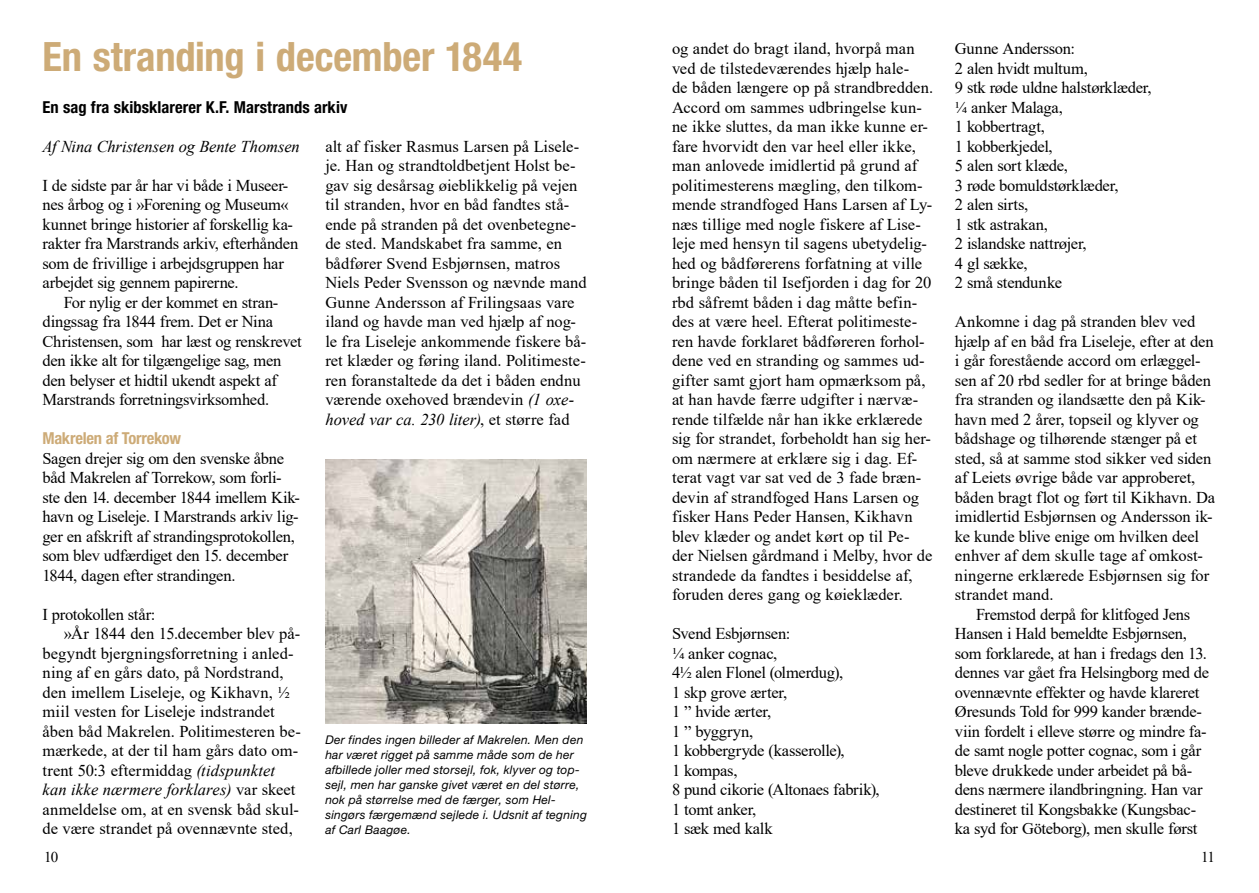
<style>
.page{position:relative;width:1259px;height:893px;background:#fff}
.page>*{position:absolute;margin:0;border:0;box-sizing:border-box;transform-origin:0 0}
.t1{font:700 condensed 40.5px "Helvetica Neue LT Std";letter-spacing:-.005em;color:#cdab77}
.t2{font:16.5px/19.5px "Times New Roman";letter-spacing:-.005em;color:#000}
.t3{font:italic 16.5px "Times New Roman";color:#000}
.t4{font:700 condensed 16.5px "Helvetica Neue LT Std";letter-spacing:.005em;color:#000}
.t5{font:700 condensed 16.5px "Helvetica Neue LT Std";letter-spacing:-.02em;color:#cdab77}
.t6{font:15px "Times New Roman";color:#000}
.t7{font:italic 12px/15px "Helvetica Neue LT Std";letter-spacing:.02em;color:#000}
.s1{font-style:italic}
.s2{font-style:normal}
</style>
<div class="page">
<img style="left:325px;top:460px;width:262px;height:263px">
<h1 class="t1" style="left:43px;top:33px;width:481px">En stranding i december 1844</h1>
<p class="t4" style="left:43px;top:97px;width:306px">En sag fra skibsklarerer K.F. Marstrands arkiv</p>
<p class="t3" style="left:43px;top:135px;width:259px">Af Nina Christensen og Bente Thomsen</p>
<p class="t2" style="left:43px;top:175px;width:257px">I de sidste par år har vi både i Museer&shy;nes årbog og i »Forening og Museum« kunnet bringe historier af forskellig ka&shy;rakter fra Marstrands arkiv, efterhånden som de frivillige i arbejdsgruppen har arbejdet sig gennem papirerne.</p>
<p class="t2" style="left:43px;top:292px;width:261px;text-indent:21px">For nylig er der kommet en stran&shy;dingssag fra 1844 frem. Det er Nina Christensen, som har læst og renskrevet den ikke alt for tilgængelige sag, men den belyser et hidtil ukendt aspekt af Marstrands forretningsvirksomhed.</p>
<p class="t5" style="left:43px;top:428px;width:140px">Makrelen af Torrekow</p>
<p class="t2" style="left:43px;top:448px;width:259px">Sagen drejer sig om den svenske åbne båd Makrelen af Torrekow, som forli&shy;ste den 14. december 1844 imellem Kik&shy;havn og Liseleje. I Marstrands arkiv lig&shy;ger en afskrift af strandingsprotokollen, som blev udfærdiget den 15. december 1844, dagen efter strandingen.</p>
<p class="t2" style="left:43px;top:604px;width:115px">I protokollen står:</p>
<p class="t2" style="left:64px;top:623px;width:238px">»År 1844 den 15.december blev på-</p>
<p class="t2" style="left:43px;top:643px;width:252px">begyndt bjergningsforretning i anled-</p>
<p class="t2" style="left:43px;top:662px;width:243px">ning af en gårs dato, på Nordstrand,</p>
<p class="t2" style="left:43px;top:682px;width:249px">den imellem Liseleje, og Kikhavn, ½</p>
<p class="t2" style="left:43px;top:701px;width:234px">miil vesten for Liseleje indstrandet</p>
<p class="t2" style="left:43px;top:721px;width:260px">åben båd Makrelen. Politimesteren be-</p>
<p class="t2" style="left:43px;top:740px;width:257px">mærkede, at der til ham gårs dato om-</p>
<p class="t2" style="left:43px;top:760px;width:234px">trent 50:3 eftermiddag <span class="s1">(tidspunktet</span></p>
<p class="t3" style="left:43px;top:778px;width:254px">kan ikke nærmere forklares) <span class="s2">var skeet</span></p>
<p class="t2" style="left:43px;top:799px;width:258px">anmeldelse om, at en svensk båd skul-</p>
<p class="t2" style="left:43px;top:818px;width:252px">de være strandet på ovennævnte sted,</p>
<p class="t2" style="left:325px;top:136px;width:263px">alt af fisker Rasmus Larsen på Lisele&shy;je. Han og strandtoldbetjent Holst be&shy;gav sig desårsag øieblikkelig på vejen til stranden, hvor en båd fandtes stå&shy;ende på stranden på det ovenbetegne&shy;de sted. Mandskabet fra samme, en bådfører Svend Esbjørnsen, matros Niels Peder Svensson og nævnde mand Gunne Andersson af Frilingsaas vare iland og havde man ved hjælp af nog&shy;le fra Liseleje ankommende fiskere bå&shy;ret klæder og føring iland. Politimeste&shy;ren foranstaltede da det i båden endnu værende oxehoved brændevin <span class="s1">(1 oxe&shy;hoved var ca. 230 liter)</span>, et større fad</p>
<p class="t7" style="left:325px;top:732px;width:263px">Der findes ingen billeder af Makrelen. Men den har været rigget på samme måde som de her afbillede joller med storsejl, fok, klyver og top&shy;sejl, men har ganske givet været en del større, nok på størrelse med de færger, som Hel&shy;singørs færgemænd sejlede i. Udsnit af tegning af Carl Baagøe.</p>
<p class="t2" style="left:672px;top:38px;width:263px">og andet do bragt iland, hvorpå man ved de tilstedeværendes hjælp hale-<br>de båden længere op på strandbredden.<br>Accord om sammes udbringelse kun&shy;ne ikke sluttes, da man ikke kunne er&shy;fare hvorvidt den var heel eller ikke, man anlovede imidlertid på grund af politimesterens mægling, den tilkom&shy;mende strandfoged Hans Larsen af Ly&shy;næs tillige med nogle fiskere af Lise&shy;leje med hensyn til sagens ubetydelig&shy;hed og bådførerens forfatning at ville bringe båden til Isefjorden i dag for 20 rbd såfremt båden i dag måtte befin&shy;des at være heel. Efterat politimeste&shy;ren havde forklaret bådføreren forhol&shy;dene ved en stranding og sammes ud&shy;gifter samt gjort ham opmærksom på, at han havde færre udgifter i nærvæ&shy;rende tilfælde når han ikke erklærede sig for strandet, forbeholdt han sig her&shy;om nærmere at erklære sig i dag. Ef&shy;terat vagt var sat ved de 3 fade bræn&shy;devin af strandfoged Hans Larsen og fisker Hans Peder Hansen, Kikhavn blev klæder og andet kørt op til Pe&shy;der Nielsen gårdmand i Melby, hvor de strandede da fandtes i besiddelse af, foruden deres gang og køieklæder.</p>
<p class="t2" style="left:672px;top:623px;width:209px">Svend Esbjørnsen:<br>¼ anker cognac,<br>4½ alen Flonel (olmerdug),<br>1 skp grove ærter,<br>1 ” hvide ærter,<br>1 ” byggryn,<br>1 kobbergryde (kasserolle),<br>1 kompas,<br>8 pund cikorie (Altonaes fabrik),<br>1 tomt anker,<br>1 sæk med kalk</p>
<p class="t2" style="left:955px;top:38px;width:198px">Gunne Andersson:<br>2 alen hvidt multum,<br>9 stk røde uldne halstørklæder, ¼ anker Malaga,<br>1 kobbertragt,<br>1 kobberkjedel,<br>5 alen sort klæde,<br>3 røde bomuldstørklæder,<br>2 alen sirts,<br>1 stk astrakan,<br>2 islandske nattrøjer,<br>4 gl sække,<br>2 små stendunke</p>
<p class="t2" style="left:955px;top:311px;width:242px">Ankomne i dag på stranden blev ved</p>
<p class="t2" style="left:955px;top:331px;width:260px">hjælp af en båd fra Liseleje, efter at den</p>
<p class="t2" style="left:955px;top:350px;width:247px">i går forestående accord om erlæggel-</p>
<p class="t2" style="left:955px;top:370px;width:258px">sen af 20 rbd sedler for at bringe båden</p>
<p class="t2" style="left:955px;top:389px;width:252px">fra stranden og ilandsætte den på Kik-</p>
<p class="t2" style="left:955px;top:409px;width:245px">havn med 2 årer, topseil og klyver og</p>
<p class="t2" style="left:955px;top:428px;width:244px">bådshage og tilhørende stænger på et</p>
<p class="t2" style="left:955px;top:448px;width:258px">sted, så at samme stod sikker ved siden</p>
<p class="t2" style="left:955px;top:467px;width:242px">af Leiets øvrige både var approberet,</p>
<p class="t2" style="left:955px;top:487px;width:262px">båden bragt flot og ført til Kikhavn. Da</p>
<p class="t2" style="left:955px;top:506px;width:259px">imidlertid Esbjørnsen og Andersson ik-</p>
<p class="t2" style="left:955px;top:526px;width:246px">ke kunde blive enige om hvilken deel</p>
<p class="t2" style="left:955px;top:545px;width:250px">enhver af dem skulle tage af omkost-</p>
<p class="t2" style="left:955px;top:565px;width:256px">ningerne erklærede Esbjørnsen sig for</p>
<p class="t2" style="left:955px;top:584px;width:100px">strandet mand.</p>
<p class="t2" style="left:976px;top:604px;width:216px">Fremstod derpå for klitfoged Jens</p>
<p class="t2" style="left:955px;top:623px;width:234px">Hansen i Hald bemeldte Esbjørnsen,</p>
<p class="t2" style="left:955px;top:643px;width:253px">som forklarede, at han i fredags den 13.</p>
<p class="t2" style="left:955px;top:662px;width:256px">dennes var gået fra Helsingborg med de</p>
<p class="t2" style="left:955px;top:682px;width:246px">ovennævnte effekter og havde klareret</p>
<p class="t2" style="left:955px;top:701px;width:249px">Øresunds Told for 999 kander brænde-</p>
<p class="t2" style="left:955px;top:721px;width:253px">viin fordelt i elleve større og mindre fa-</p>
<p class="t2" style="left:955px;top:740px;width:248px">de samt nogle potter cognac, som i går</p>
<p class="t2" style="left:955px;top:760px;width:239px">bleve drukkede under arbeidet på bå-</p>
<p class="t2" style="left:955px;top:779px;width:249px">dens nærmere ilandbringning. Han var</p>
<p class="t2" style="left:955px;top:799px;width:243px">destineret til Kongsbakke (Kungsbac-</p>
<p class="t2" style="left:955px;top:818px;width:244px">ka syd for Göteborg), men skulle først</p>
<p class="t6" style="left:44px;top:847px;width:16px">10</p>
<p class="t6" style="left:1201px;top:847px;width:15px">11</p>
</div>
